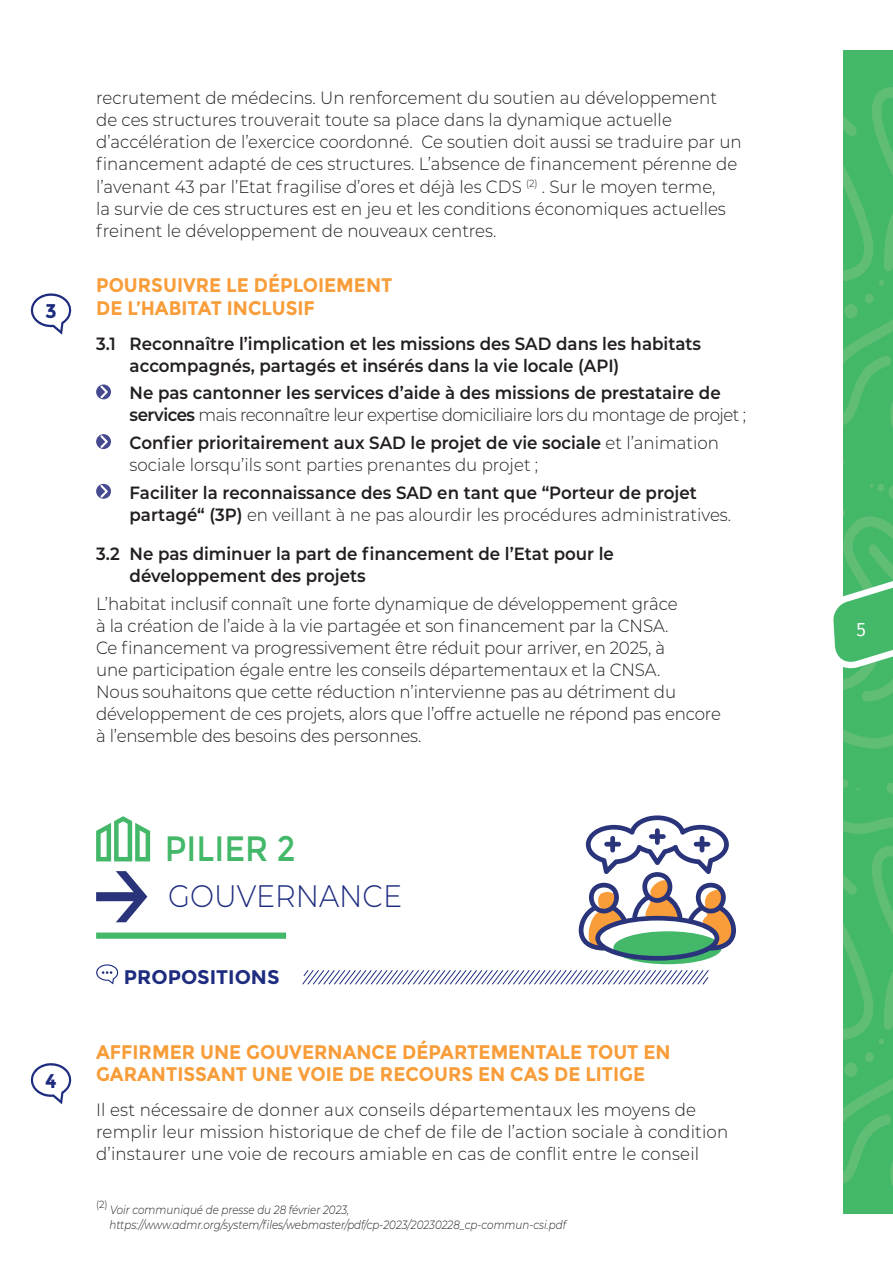
<style>
.page{position:relative;width:893px;height:1263px;background:#fff}
.page>*{position:absolute;margin:0;border:0;box-sizing:border-box;transform-origin:0 0}
.t1{font:35.25px "Montserrat";color:#44b869;scale:.9 1}
.t2{font:300 31.05px "Montserrat";color:#1e2c80;scale:.92 1}
.t3{font:700 19.8px "Montserrat";color:#1e2c80}
.t4{font:700 19.65px/22.5px "Montserrat";color:#f89d39;scale:.94 1}
.t5{font:700 19.65px "Montserrat";color:#1e2c80}
.t6{font:19.05px "Fira Sans";color:#fff}
.t7{font:300 17.7px/22px "Montserrat";color:#231f20;scale:.94 1}
.t8{font:600 17.7px/22px "Montserrat";color:#231f20;scale:.94 1}
.t9{font:italic 300 12px/15px "Montserrat";color:#231f20;scale:.86 1}
.t10{font:300 10.35px "Montserrat";color:#231f20;scale:.94 1}
.s1{font-weight:300}
.s2{font-weight:600}
</style>
<div class="page">
<div style="left:843px;top:50px;width:50px;height:1163px;background:#44b869"></div>
<svg style="left:843px;top:87px;width:50px;height:341px"></svg>
<svg style="left:843px;top:846px;width:50px;height:340px"></svg>
<svg style="left:833px;top:459px;width:60px;height:375px"></svg>
<div style="left:96px;top:384px;width:15px;height:15px;background:#444990;border-radius:50%"></div>
<svg style="left:100px;top:385px;width:8px;height:13px"></svg>
<svg style="left:96px;top:434px;width:15px;height:15px"></svg>
<svg style="left:100px;top:435px;width:8px;height:13px"></svg>
<svg style="left:96px;top:484px;width:15px;height:15px"></svg>
<svg style="left:100px;top:485px;width:8px;height:13px"></svg>
<svg style="left:96px;top:816px;width:54px;height:45px"></svg>
<svg style="left:96px;top:871px;width:51px;height:51px"></svg>
<div style="left:96px;top:932px;width:190px;height:7px;background:#44b869"></div>
<svg style="left:96px;top:964px;width:23px;height:20px"></svg>
<svg style="left:302px;top:970px;width:407px;height:15px"></svg>
<svg style="left:30px;top:293px;width:42px;height:42px"></svg>
<svg style="left:30px;top:1063px;width:42px;height:41px"></svg>
<div style="left:613px;top:931px;width:109px;height:33px;background:#44b869;border-radius:50%"></div>
<svg style="left:579px;top:815px;width:157px;height:146px"></svg>
<p class="t3" style="left:45px;top:300px;width:13px">3</p>
<p class="t3" style="left:45px;top:1069px;width:13px">4</p>
<p class="t7" style="left:96px;top:86px;width:688px">recrutement de médecins. Un renforcement du soutien au développement de ces structures trouverait toute sa place dans la dynamique actuelle d’accélération de l’exercice coordonné. Ce soutien doit aussi se traduire par un financement adapté de ces structures. L’absence de financement pérenne de l’avenant 43 par l’Etat fragilise d’ores et déjà les CDS <sup>(2)</sup> . Sur le moyen terme,<br>la survie de ces structures est en jeu et les conditions économiques actuelles freinent le développement de nouveaux centres.</p>
<p class="t4" style="left:96px;top:274px;width:317px">POURSUIVRE LE DÉPLOIEMENT<br>DE L’HABITAT INCLUSIF</p>
<p class="t8" style="left:130px;top:332px;width:610px;text-indent:-33px">3.1 Reconnaître l’implication et les missions des SAD dans les habitats accompagnés, partagés et insérés dans la vie locale (API)</p>
<p class="t8" style="left:130px;top:381px;width:657px">Ne pas cantonner les services d’aide à des missions de prestataire de services <span class="s1">mais reconnaître leur expertise domiciliaire lors du montage de projet ;</span></p>
<p class="t7" style="left:130px;top:431px;width:629px"><span class="s2">Confier prioritairement aux SAD le projet de vie sociale</span> et l’animation sociale lorsqu’ils sont parties prenantes du projet ;</p>
<p class="t8" style="left:130px;top:481px;width:641px">Faciliter la reconnaissance des SAD en tant que “Porteur de projet partagé“ (3P) <span class="s1">en veillant à ne pas alourdir les procédures administratives.</span></p>
<p class="t8" style="left:130px;top:542px;width:517px;text-indent:-33px">3.2 Ne pas diminuer la part de financement de l’Etat pour le développement des projets</p>
<p class="t7" style="left:96px;top:592px;width:666px">L’habitat inclusif connaît une forte dynamique de développement grâce<br>à la création de l’aide à la vie partagée et son financement par la CNSA.<br>Ce financement va progressivement être réduit pour arriver, en 2025, à<br>une participation égale entre les conseils départementaux et la CNSA.<br>Nous souhaitons que cette réduction n’intervienne pas au détriment du développement de ces projets, alors que l’offre actuelle ne répond pas encore à l’ensemble des besoins des personnes.</p>
<h1 class="t1" style="left:165px;top:828px;width:147px">PILIER 2</h1>
<h2 class="t2" style="left:168px;top:875px;width:256px">GOUVERNANCE</h2>
<p class="t5" style="left:124px;top:966px;width:157px">PROPOSITIONS</p>
<p class="t4" style="left:96px;top:1041px;width:613px">AFFIRMER UNE GOUVERNANCE DÉPARTEMENTALE TOUT EN<br>GARANTISSANT UNE VOIE DE RECOURS EN CAS DE LITIGE</p>
<p class="t7" style="left:96px;top:1098px;width:674px">Il est nécessaire de donner aux conseils départementaux les moyens de remplir leur mission historique de chef de file de l’action sociale à condition d’instaurer une voie de recours amiable en cas de conflit entre le conseil</p>
<p class="t10" style="left:96px;top:1197px;width:14px">(2)</p>
<p class="t9" style="left:109px;top:1202px;width:533px">Voir communiqué de presse du 28 février 2023, https://www.admr.org/system/files/webmaster/pdf/cp-2023/20230228_cp-commun-csi.pdf</p>
<p class="t6" style="left:856px;top:615px;width:11px">5</p>
</div>
